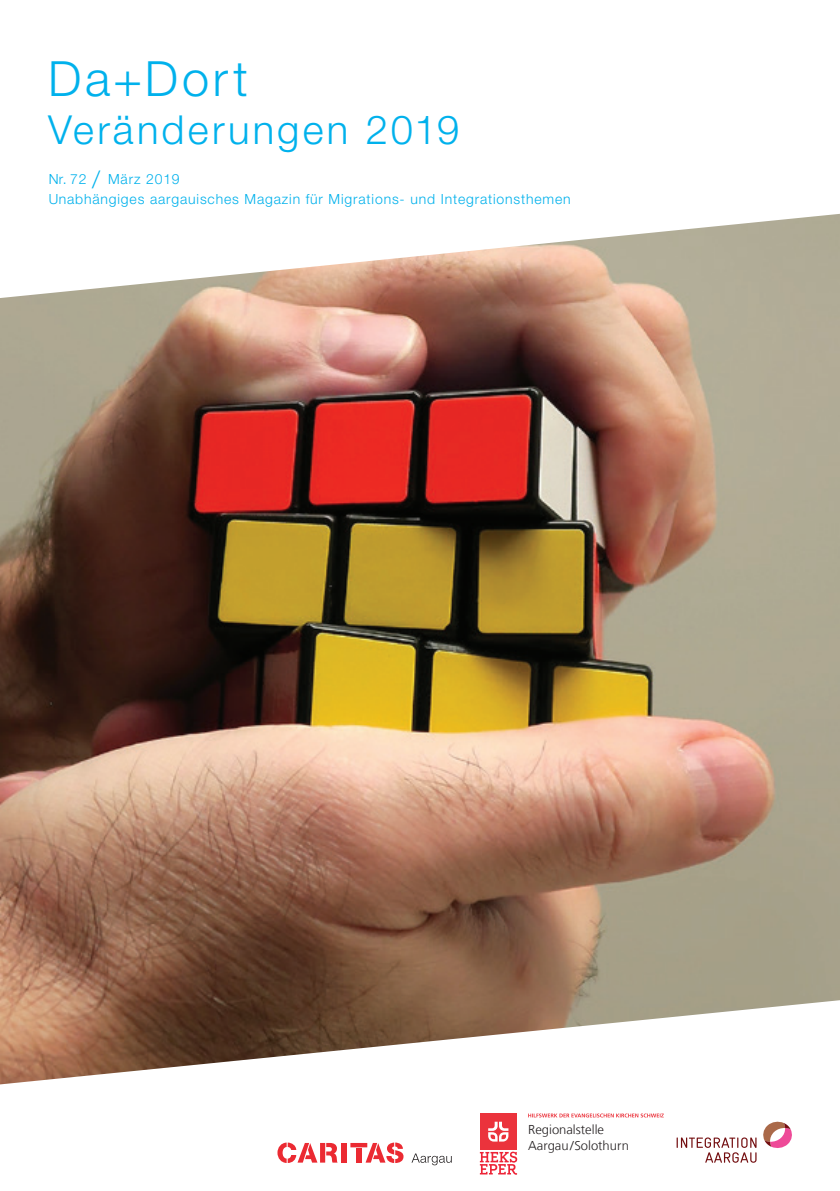
<style>
.page{position:relative;width:840px;height:1191px;background:#fff}
.page>*{position:absolute;margin:0;border:0;box-sizing:border-box;transform-origin:0 0}
.t1{font:300 48.6px "Helvetica Neue LT Std";letter-spacing:.08em;color:#00b1ec}
.t2{font:300 40px "Helvetica Neue LT Std";letter-spacing:.08em;color:#00b1ec}
.t3{font:300 14px/20px "Helvetica Neue LT Std";letter-spacing:.06em;color:#00b1ec}
.t4{font:300 12.8px/15.4px "Frutiger LT Com";color:#231f20}
.s1{font-size:24px}
</style>
<div class="page">
<div style="left:479px;top:1113px;width:37px;height:36px;background:#eb333c"></div>
<svg style="left:488px;top:1121px;width:20px;height:20px"></svg>
<svg style="left:479px;top:1151px;width:38px;height:23px"></svg>
<svg style="left:528px;top:1113px;width:135px;height:4px"></svg>
<svg style="left:676px;top:1121px;width:116px;height:41px"></svg>
<svg style="left:411px;top:1153px;width:40px;height:12px"></svg>
<div style="left:342px;top:1143px;width:5px;height:19px;background:#eb2a32"></div>
<svg style="left:277px;top:1142px;width:60px;height:21px"></svg>
<svg style="left:350px;top:1142px;width:53px;height:21px"></svg>
<img style="left:0;top:214px;width:839px;height:870px">
<h1 class="t1" style="left:48px;top:49px;width:201px">Da+Dort</h1>
<h2 class="t2" style="left:48px;top:105px;width:412px">Veränderungen 2019</h2>
<p class="t3" style="left:48px;top:169px;width:523px">Nr. 72 <span class="s1">/</span> März 2019<br>Unabhängiges aargauisches Magazin für Migrations- und Integrationsthemen</p>
<p class="t4" style="left:528px;top:1122px;width:102px">Regionalstelle<br>Aargau/Solothurn</p>
</div>
